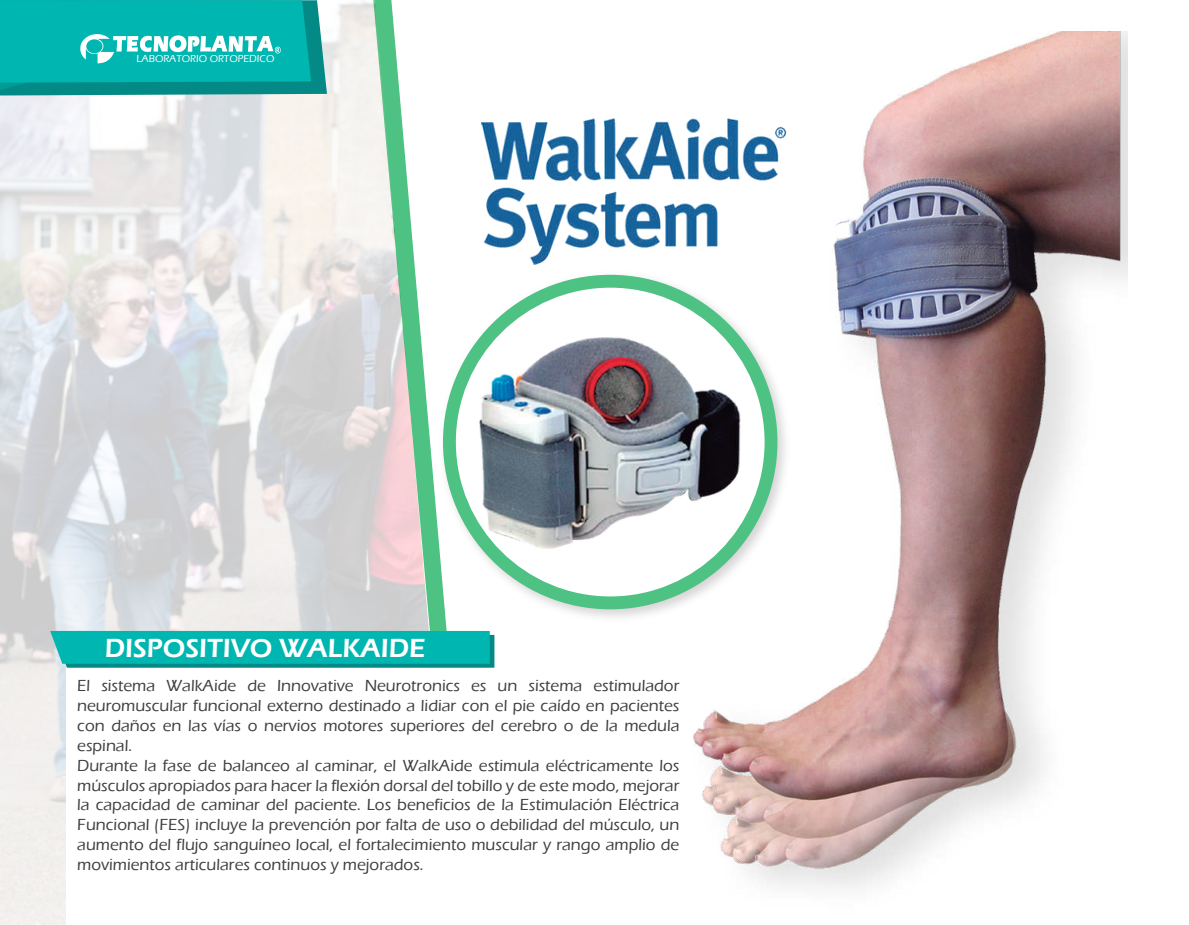
<style>
.page{position:relative;width:1189px;height:925px;background:#fff}
.page>*{position:absolute;margin:0;border:0;box-sizing:border-box;transform-origin:0 0}
.t1{font:600 27px "Eras ITC";color:#fff}
.t2{font:500 16.5px/19.8px "Eras ITC";color:#3e3e3f}
.t3{font:500 10.35px "Eras ITC";color:#fff}
</style>
<div class="page">
<img style="left:0;top:0;width:457px;height:925px">
<div style="left:66px;top:666px;width:613px;height:259px;background:#fff"></div>
<svg style="left:50px;top:631px;width:444px;height:36px"></svg>
<img style="left:693px;top:31px;width:435px;height:858px">
<img style="left:434px;top:266px;width:360px;height:360px">
<svg style="left:443px;top:275px;width:334px;height:334px;fill:#4dc282"></svg>
<div style="left:456px;top:288px;width:308px;height:308px;background:#fff;border-radius:50%"></div>
<img style="left:480px;top:338px;width:261px;height:216px">
<img style="left:481px;top:118px;width:306px;height:147px">
<svg style="left:0;top:0;width:327px;height:95px"></svg>
<p class="t3" style="left:136px;top:52px;width:139px">LABORATORIO ORTOPEDICO</p>
<h1 class="t1" style="left:105px;top:633px;width:322px">DISPOSITIVO WALKAIDE</h1>
<p class="t2" style="left:77px;top:676px;width:604px">El sistema WalkAide de Innovative Neurotronics es un sistema estimulador neuromuscular funcional externo destinado a lidiar con el pie caído en pacientes con daños en las vías o nervios motores superiores del cerebro o de la medula espinal.<br>Durante la fase de balanceo al caminar, el WalkAide estimula eléctricamente los músculos apropiados para hacer la flexión dorsal del tobillo y de este modo, mejorar la capacidad de caminar del paciente. Los beneficios de la Estimulación Eléctrica Funcional (FES) incluye la prevención por falta de uso o debilidad del músculo, un aumento del flujo sanguíneo local, el fortalecimiento muscular y rango amplio de movimientos articulares continuos y mejorados.</p>
</div>
